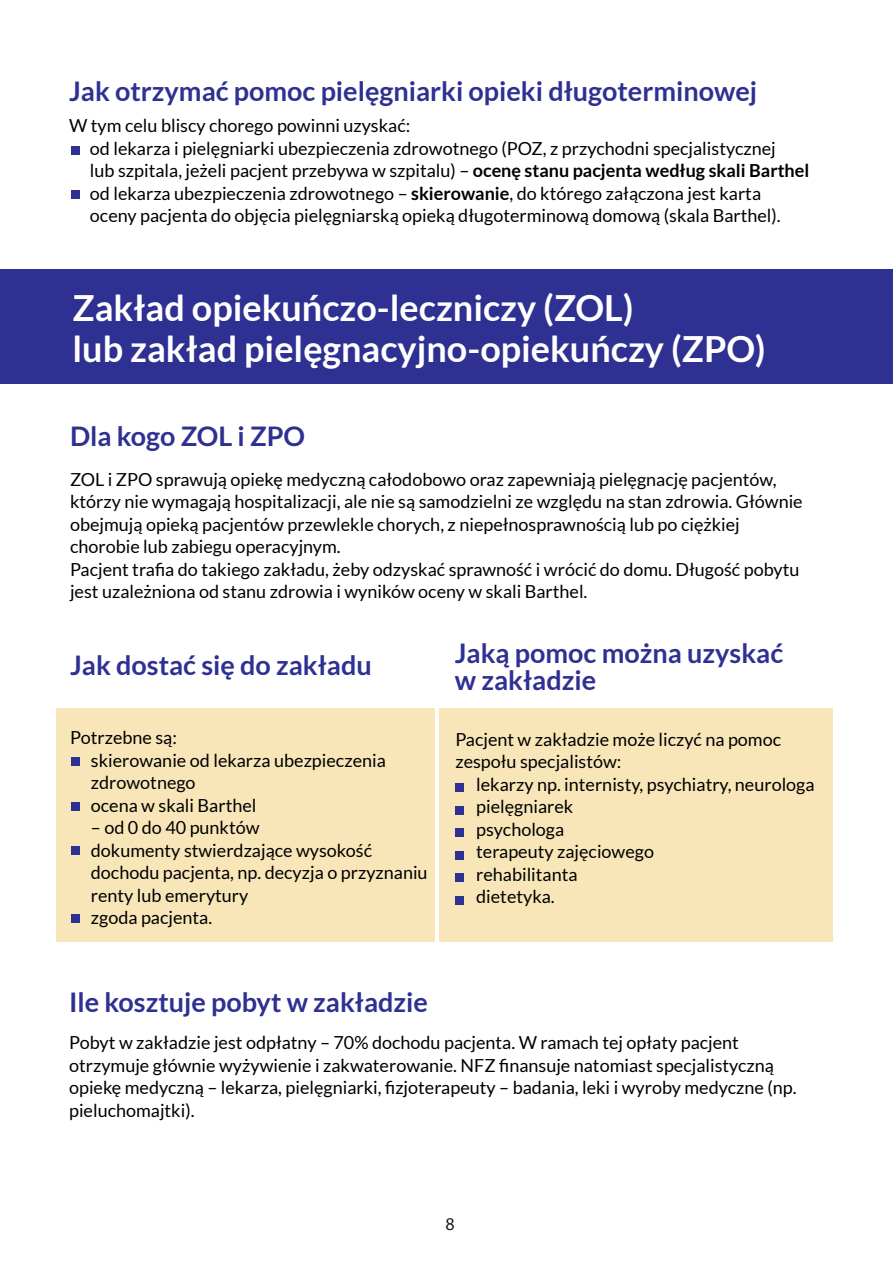
<style>
.page{position:relative;width:893px;height:1263px;background:#fff}
.page>*{position:absolute;margin:0;border:0;box-sizing:border-box;transform-origin:0 0}
.t1{font:700 36px/40.5px "Lato";color:#fff}
.t2{font:700 27px/27px "Lato";color:#2e3092}
.t3{font:18px/22.5px "Lato";color:#000001}
.t4{font:18px "Myriad Pro";color:#231f20}
.s1{font-weight:700}
</style>
<div class="page">
<div style="left:439px;top:708px;width:394px;height:234px;background:#f9e6b8"></div>
<div style="left:57px;top:708px;width:378px;height:234px;background:#f9e6b8"></div>
<div style="left:0;top:270px;width:893px;height:114px;background:#2e3092"></div>
<div style="left:71px;top:756px;width:9px;height:9px;background:#2e3092"></div>
<div style="left:71px;top:801px;width:9px;height:9px;background:#2e3092"></div>
<div style="left:71px;top:846px;width:9px;height:9px;background:#2e3092"></div>
<div style="left:71px;top:914px;width:9px;height:9px;background:#2e3092"></div>
<div style="left:455px;top:783px;width:9px;height:9px;background:#2e3092"></div>
<div style="left:455px;top:806px;width:9px;height:9px;background:#2e3092"></div>
<div style="left:455px;top:828px;width:9px;height:9px;background:#2e3092"></div>
<div style="left:455px;top:850px;width:9px;height:9px;background:#2e3092"></div>
<div style="left:455px;top:873px;width:9px;height:9px;background:#2e3092"></div>
<div style="left:455px;top:895px;width:9px;height:9px;background:#2e3092"></div>
<div style="left:71px;top:146px;width:9px;height:8px;background:#2e3092"></div>
<div style="left:71px;top:190px;width:9px;height:9px;background:#2e3092"></div>
<h2 class="t2" style="left:69px;top:78px;width:690px">Jak otrzymać pomoc pielęgniarki opieki długoterminowej</h2>
<p class="t3" style="left:90px;top:114px;width:721px;text-indent:-21px">W tym celu bliscy chorego powinni uzyskać:<br>od lekarza i pielęgniarki ubezpieczenia zdrowotnego (POZ, z przychodni specjalistycznej<br>lub szpitala, jeżeli pacjent przebywa w szpitalu) – <span class="s1">ocenę stanu pacjenta według skali Barthel </span>od lekarza ubezpieczenia zdrowotnego – <span class="s1">skierowanie</span>, do którego załączona jest karta oceny pacjenta do objęcia pielęgniarską opieką długoterminową domową (skala Barthel).</p>
<h1 class="t1" style="left:73px;top:288px;width:694px">Zakład opiekuńczo-leczniczy (ZOL)<br>lub zakład pielęgnacyjno-opiekuńczy (ZPO)</h1>
<h2 class="t2" style="left:70px;top:422px;width:237px">Dla kogo ZOL i ZPO</h2>
<p class="t3" style="left:70px;top:468px;width:734px">ZOL i ZPO sprawują opiekę medyczną całodobowo oraz zapewniają pielęgnację pacjentów, którzy nie wymagają hospitalizacji, ale nie są samodzielni ze względu na stan zdrowia. Głównie obejmują opieką pacjentów przewlekle chorych, z niepełnosprawnością lub po ciężkiej chorobie lub zabiegu operacyjnym.<br>Pacjent trafia do takiego zakładu, żeby odzyskać sprawność i wrócić do domu. Długość pobytu jest uzależniona od stanu zdrowia i wyników oceny w skali Barthel.</p>
<h2 class="t2" style="left:70px;top:651px;width:303px">Jak dostać się do zakładu</h2>
<p class="t3" style="left:91px;top:726px;width:296px;text-indent:-21px">Potrzebne są:<br>skierowanie od lekarza ubezpieczenia zdrowotnego<br>ocena w skali Barthel</p>
<p class="t3" style="left:91px;top:816px;width:338px">– od 0 do 40 punktów<br>dokumenty stwierdzające wysokość dochodu pacjenta, np. decyzja o przyznaniu renty lub emerytury<br>zgoda pacjenta.</p>
<h2 class="t2" style="left:69px;top:988px;width:360px">Ile kosztuje pobyt w zakładzie</h2>
<h2 class="t2" style="left:455px;top:639px;width:330px">Jaką pomoc można uzyskać w zakładzie</h2>
<p class="t3" style="left:455px;top:728px;width:327px">Pacjent w zakładzie może liczyć na pomoc zespołu specjalistów:</p>
<p class="t3" style="left:476px;top:773px;width:340px">lekarzy np. internisty, psychiatry, neurologa pielęgniarek<br>psychologa<br>terapeuty zajęciowego<br>rehabilitanta<br>dietetyka.</p>
<p class="t3" style="left:69px;top:1031px;width:729px">Pobyt w zakładzie jest odpłatny – 70% dochodu pacjenta. W ramach tej opłaty pacjent otrzymuje głównie wyżywienie i zakwaterowanie. NFZ finansuje natomiast specjalistyczną opiekę medyczną – lekarza, pielęgniarki, fizjoterapeuty – badania, leki i wyroby medyczne (np. pieluchomajtki).</p>
<p class="t4" style="left:445px;top:1213px;width:11px">8</p>
</div>
